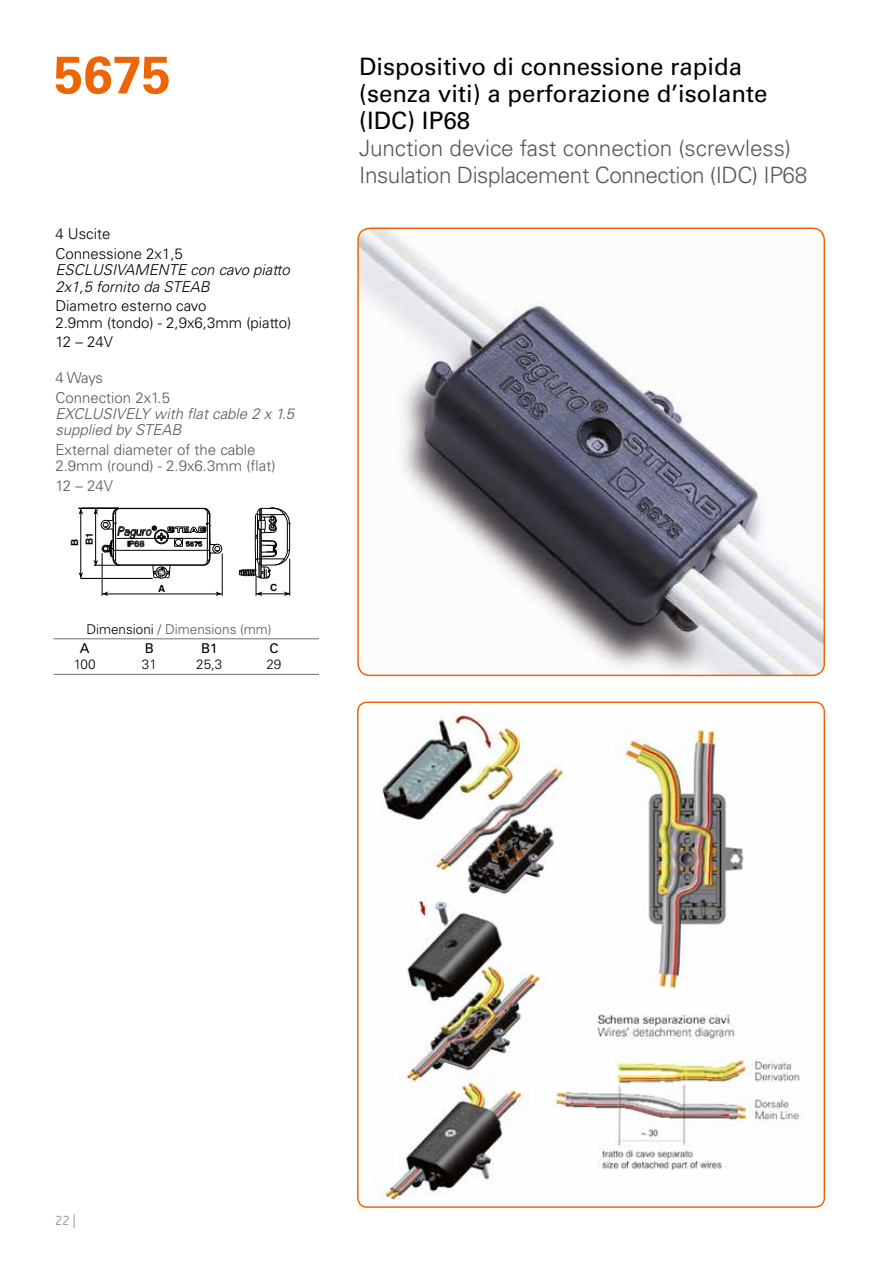
<style>
.page{position:relative;width:893px;height:1263px;background:#fff}
.page>*{position:absolute;margin:0;border:0;box-sizing:border-box;transform-origin:0 0}
.t1{font:700 52.5px "Univers";color:#ec6608}
.t2{font:24px/27px "Univers";color:#000}
.t3{font:300 22.5px/27px "Univers";letter-spacing:-.02em;color:#575756}
.t4{font:300 15px/19.5px "Univers";color:#575756}
.t5{font:300 15px/19.5px "Univers";color:#000}
.t6{font:italic 300 15px/16.5px "Univers";color:#000}
.t7{font:italic 300 15px/16.2px "Univers";color:#575756}
.t8{font:300 13.5px/19.5px "Univers";color:#575756}
.t9{font:300 13.5px "Univers";color:#000}
.t10{font:13.5px "Univers";color:#000}
.t11{font:13.5px "GE Inspira";color:#878787}
.t12{font:700 9.75px/14.9px "Helvetica";color:#000}
.s1{color:#000}
.s2{font-weight:400;color:#000}
</style>
<div class="page">
<img style="left:359px;top:230px;width:465px;height:445px">
<div style="left:357px;top:227px;width:468px;height:449px;border:2px solid #ec6608;border-radius:12px"></div>
<svg style="left:103px;top:591px;width:5px;height:5px"></svg>
<svg style="left:216px;top:591px;width:6px;height:5px"></svg>
<hr style="left:102px;top:553px;width:1px;height:43px;background:#000">
<hr style="left:102px;top:594px;width:120px;height:1px;background:#000">
<hr style="left:222px;top:553px;width:1px;height:43px;background:#000">
<div style="left:212px;top:544px;width:10px;height:9px;border:1px solid #000;border-radius:50%"></div>
<svg style="left:239px;top:507px;width:52px;height:89px"></svg>
<svg style="left:79px;top:572px;width:4px;height:6px"></svg>
<hr style="left:81px;top:508px;width:1px;height:70px;background:#000">
<hr style="left:81px;top:578px;width:72px;height:1px;background:#000">
<hr style="left:78px;top:508px;width:41px;height:1px;background:#000">
<svg style="left:93px;top:508px;width:127px;height:71px"></svg>
<hr style="left:95px;top:509px;width:1px;height:56px;background:#000">
<hr style="left:54px;top:638px;width:265px;height:1px;background:#706f6f">
<hr style="left:54px;top:674px;width:265px;height:1px;background:#706f6f">
<img style="left:382px;top:712px;width:421px;height:488px">
<div style="left:357px;top:701px;width:468px;height:507px;border:2px solid #ec6608;border-radius:9px"></div>
<h1 class="t1" style="left:54px;top:44px;width:118px">5675</h1>
<h2 class="t2" style="left:359px;top:53px;width:410px">Dispositivo di connessione rapida (senza viti) a perforazione d’isolante (IDC) IP68</h2>
<h3 class="t3" style="left:359px;top:135px;width:449px">Junction device fast connection (screwless)<br>Insulation Displacement Connection (IDC) IP68</h3>
<p class="t5" style="left:55px;top:224px;width:129px">4 U scite<br>Connessione 2x1,5</p>
<p class="t6" style="left:55px;top:262px;width:236px">ESCLUSIVAMENTE con cavo piatto<br>2x1,5 fornito da STEAB</p>
<p class="t5" style="left:55px;top:298px;width:238px;line-height:16.5px">Diametro esterno cavo<br>2.9mm (tondo) - 2,9x6,3mm (piatto)</p>
<p class="t5" style="left:55px;top:332px;width:59px">12 – 24V</p>
<p class="t4" style="left:55px;top:368px;width:116px">4 Ways<br>Connection 2x1.5</p>
<p class="t7" style="left:55px;top:406px;width:240px">EXCLUSIVELY with flat cable 2 x 1.5 supplied by STEAB</p>
<p class="t4" style="left:55px;top:441px;width:222px;line-height:16.5px">External diameter of the cable<br>2.9mm (round) - 2.9x6.3mm (flat)</p>
<p class="t4" style="left:55px;top:476px;width:59px">12 – 24V</p>
<p class="t12" style="left:67px;top:546px;width:16px;rotate:-90deg">B<br>B1</p>
<p class="t12" style="left:158px;top:581px;width:9px">A</p>
<p class="t12" style="left:270px;top:580px;width:9px">C</p>
<p class="t8" style="left:80px;top:619px;width:193px;text-indent:6px"><span class="s1">Dimensioni</span> / Dimensions (mm)<br><span class="s2">A</span></p>
<p class="t10" style="left:145px;top:640px;width:11px">B</p>
<p class="t10" style="left:201px;top:640px;width:18px">B1</p>
<p class="t10" style="left:269px;top:640px;width:11px">C</p>
<p class="t9" style="left:74px;top:656px;width:23px">100</p>
<p class="t9" style="left:142px;top:656px;width:17px">31</p>
<p class="t9" style="left:196px;top:656px;width:28px">25,3</p>
<p class="t9" style="left:266px;top:656px;width:17px">29</p>
<p class="t11" style="left:55px;top:1213px;width:22px">22 |</p>
</div>
